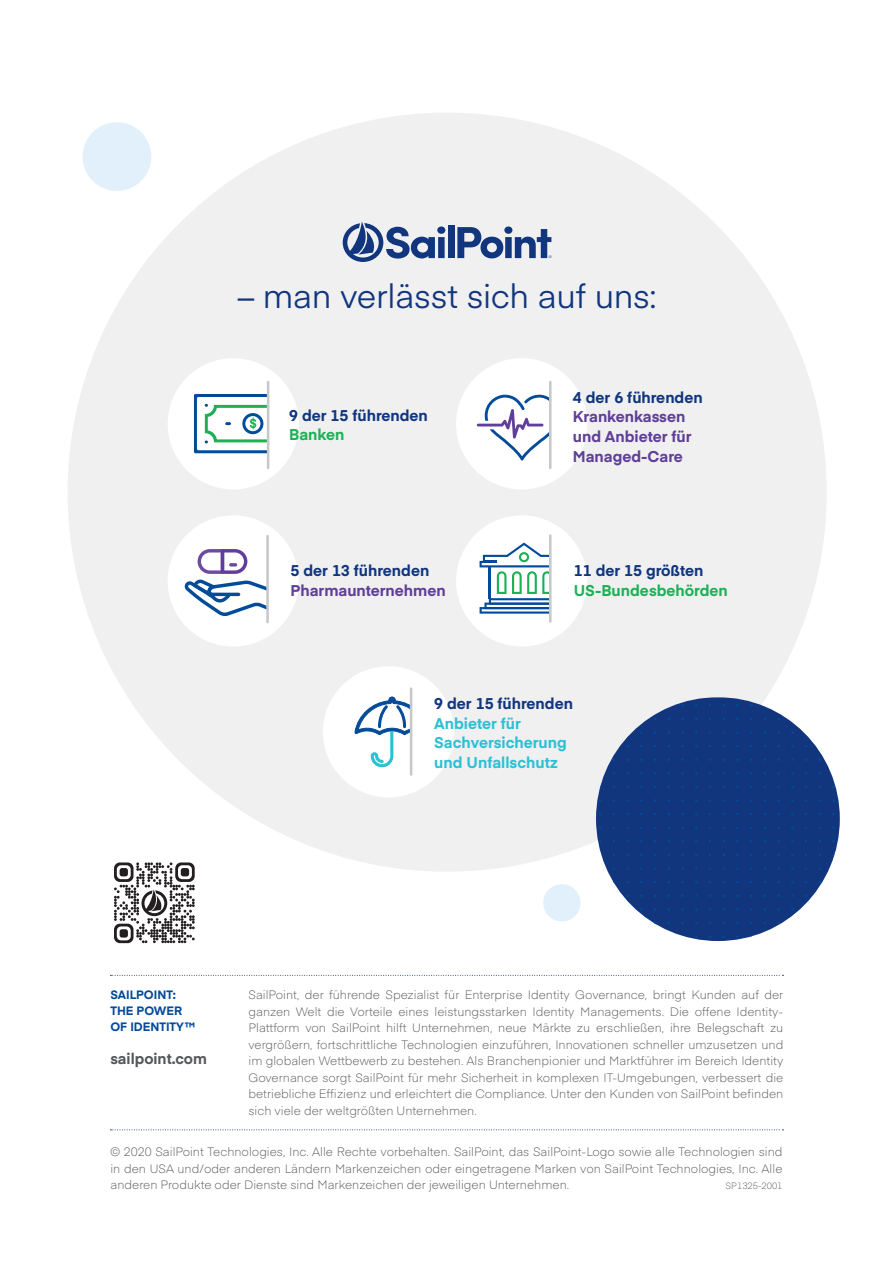
<style>
.page{position:relative;width:893px;height:1263px;background:#fff}
.page>*{position:absolute;margin:0;border:0;box-sizing:border-box;transform-origin:0 0}
.Body{font:33px "Eina 01";letter-spacing:-.005em;color:#11367e}
.t1{font:700 15.45px/19.6px "Eina 01";color:#603e99}
.t2{font:700 15.45px/19.6px "Eina 01";color:#2cc0d5}
.t3{font:700 15.45px/19.6px "Eina 01";color:#1db156}
.t4{font:700 15.45px/19.6px "Eina 01";color:#11367e}
.website_in_footer{font:700 15px "Eina 01";color:#57585a}
.Boilerplate{font:300 12px/16.5px "Eina 01";color:#57585a;text-align:justify}
.CTA_in_footer{font:700 12px/16.2px "Eina 01";color:#024b99}
.Boilerplate-2{font:300 9px "Eina 01";color:#57585a}
.s1{color:#1db156}
.s2{color:#11367e}
</style>
<div class="page">
<svg style="left:110px;top:975px;width:670px;height:1px"></svg>
<svg style="left:110px;top:1129px;width:670px;height:1px"></svg>
<div style="left:83px;top:122px;width:68px;height:69px;background:#e1f0fa;border-radius:50%"></div>
<div style="left:543px;top:884px;width:37px;height:37px;background:#e1f0fa;border-radius:50%"></div>
<div style="left:68px;top:113px;width:759px;height:759px;background:#f0f0f1;border-radius:50%"></div>
<div style="left:168px;top:358px;width:131px;height:131px;background:#fff;border-radius:50%"></div>
<div style="left:456px;top:358px;width:131px;height:131px;background:#fff;border-radius:50%"></div>
<div style="left:456px;top:515px;width:131px;height:132px;background:#fff;border-radius:50%"></div>
<div style="left:168px;top:515px;width:131px;height:132px;background:#fff;border-radius:50%"></div>
<div style="left:323px;top:666px;width:131px;height:131px;background:#fff;border-radius:50%"></div>
<svg style="left:184px;top:549px;width:82px;height:67px"></svg>
<svg style="left:194px;top:394px;width:73px;height:59px"></svg>
<svg style="left:477px;top:395px;width:72px;height:65px"></svg>
<svg style="left:480px;top:542px;width:69px;height:72px"></svg>
<hr style="left:549px;top:382px;width:3px;height:86px;background:#c7c8ca">
<hr style="left:549px;top:536px;width:3px;height:85px;background:#c7c8ca">
<hr style="left:267px;top:382px;width:2px;height:86px;background:#c7c8ca">
<svg style="left:354px;top:696px;width:56px;height:71px"></svg>
<hr style="left:410px;top:689px;width:2px;height:85px;background:#c7c8ca">
<hr style="left:266px;top:536px;width:3px;height:86px;background:#c7c8ca">
<div style="left:448px;top:226px;width:6px;height:32px;background:#11367e"></div>
<svg style="left:457px;top:226px;width:95px;height:32px"></svg>
<svg style="left:343px;top:222px;width:102px;height:40px"></svg>
<svg style="left:596px;top:697px;width:244px;height:244px;fill:#11367e"></svg>
<svg style="left:114px;top:862px;width:81px;height:82px"></svg>
<p class="Body" style="left:238px;top:271px;width:420px">– man verlässt sich auf uns:</p>
<p class="t4" style="left:289px;top:404px;width:140px">9 der 15 führenden<br><span class="s1">Banken</span></p>
<p class="t1" style="left:290px;top:560px;width:157px"><span class="s2">5 der 13 führenden<br></span>Pharmaunternehmen</p>
<p class="t1" style="left:573px;top:386px;width:131px"><span class="s2">4 der 6 führenden<br></span>Krankenkassen und Anbieter für<br>Managed-Care</p>
<p class="t3" style="left:574px;top:560px;width:155px"><span class="s2">11 der 15 größten<br></span>US-Bundesbehörden</p>
<p class="t2" style="left:434px;top:693px;width:140px"><span class="s2">9 der 15 führenden<br></span>Anbieter für<br>Sachversicherung und Unfallschutz</p>
<p class="CTA_in_footer" style="left:110px;top:986px;width:86px">SAILPOINT:<br>THE POWER<br>OF IDENTITY™</p>
<p class="website_in_footer" style="left:110px;top:1047px;width:98px">sailpoint.com</p>
<p class="Boilerplate" style="left:248px;top:986px;width:536px">SailPoint, der führende Spezialist für Enterprise Identity Governance, bringt Kunden auf der ganzen Welt die Vorteile eines leistungsstarken Identity Managements. Die offene Identity-Plattform von SailPoint hilft Unternehmen, neue Märkte zu erschließen, ihre Belegschaft zu vergrößern, fortschrittliche Technologien einzuführen, Innovationen schneller umzusetzen und im globalen Wettbewerb zu bestehen. Als Branchenpionier und Marktführer im Bereich Identity Governance sorgt SailPoint für mehr Sicherheit in komplexen IT-Umgebungen, verbessert die betriebliche Effizienz und erleichtert die Compliance. Unter den Kunden von SailPoint befinden sich viele der weltgrößten Unternehmen.</p>
<p class="Boilerplate" style="left:110px;top:1143px;width:674px">© 2020 SailPoint Technologies, Inc. Alle Rechte vorbehalten. SailPoint, das SailPoint-Logo sowie alle Technologien sind in den USA und/oder anderen Ländern Markenzeichen oder eingetragene Marken von SailPoint Technologies, Inc. Alle anderen Produkte oder Dienste sind Markenzeichen der jeweiligen Unternehmen.</p>
<p class="Boilerplate-2" style="left:726px;top:1179px;width:58px">SP1325-2001</p>
</div>
